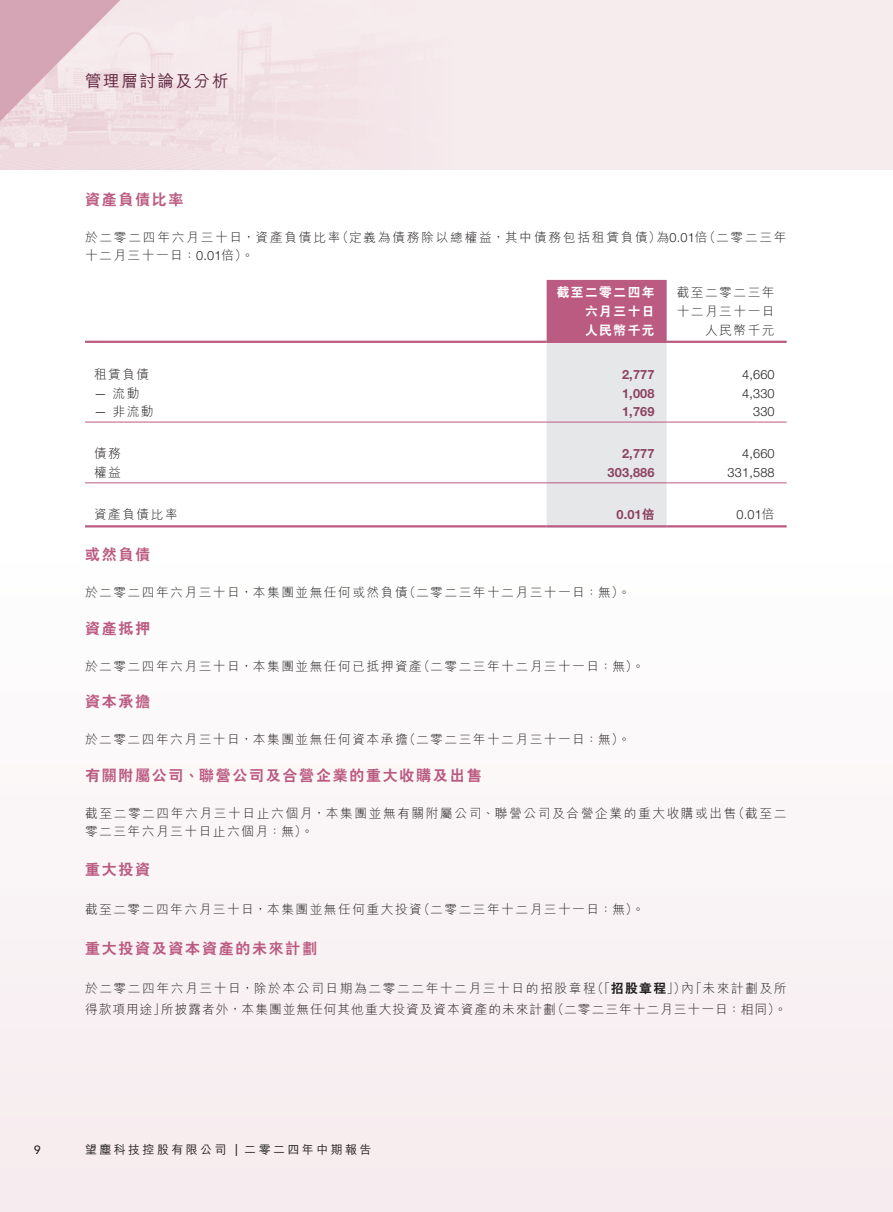
<style>
.page{position:relative;width:893px;height:1212px;background:#fff}
.page>*{position:absolute;margin:0;border:0;box-sizing:border-box;transform-origin:0 0}
.t1{font:500 16.5px "M Hei HK";letter-spacing:.1em;color:#60263f}
._04___H2{font:800 15px "C Hei 2 HK";letter-spacing:.115em;color:#bb5b81}
._01_Body_Text{font:300 12.75px/18.8px "M Hei HK";letter-spacing:.115em;color:#231f20}
._01_Body_Text-2{font:300 12.75px/18.8px "M Hei HK";letter-spacing:.135em;color:#231f20}
._01_Body_Text-3{font:300 12.75px "Helvetica Neue LT Std";letter-spacing:.015em;color:#231f20}
._01_Body_Text-4{font:700 12.75px "Helvetica Neue LT Std";letter-spacing:.015em;color:#8c4361}
._01_Body_Text-5{font:300 12.75px "M Hei HK";letter-spacing:.075em;color:#231f20}
._15_Table_Stub{font:300 12.75px "M Hei HK";letter-spacing:.115em;color:#231f20}
._01_Body_Text-6{font:800 12.75px/18.8px "C Hei 2 HK";letter-spacing:.115em;color:#fff;text-align:right}
.t2{font:500 12px "M Hei HK";letter-spacing:.2em;color:#231f20}
.t3{font:500 12px "Avenir Next";color:#231f20}
.s1{font-family:"M Hei HK"}
.s2{font-family:"Helvetica Neue LT Std"}
.s3{font-family:"C Hei 2 HK";font-weight:800}
</style>
<div class="page">
<div style="left:0;top:468px;width:893px;height:744px;background:#faf6f7"></div>
<img style="left:0;top:0;width:893px;height:169px">
<svg style="left:85px;top:280px;width:702px;height:204px"></svg>
<svg style="left:547px;top:280px;width:120px;height:245px;background:#dbc3ce"></svg>
<hr style="left:85px;top:341px;width:462px;height:2px;background:#bb5b81">
<hr style="left:547px;top:341px;width:120px;height:2px;background:#bb5b81">
<hr style="left:667px;top:341px;width:120px;height:2px;background:#bb5b81">
<hr style="left:85px;top:422px;width:462px;height:1px;background:#bb5b81">
<hr style="left:547px;top:422px;width:120px;height:1px;background:#bb5b81">
<hr style="left:667px;top:422px;width:120px;height:1px;background:#bb5b81">
<hr style="left:85px;top:482px;width:462px;height:1px;background:#bb5b81">
<hr style="left:547px;top:482px;width:120px;height:1px;background:#bb5b81">
<hr style="left:667px;top:482px;width:120px;height:1px;background:#bb5b81">
<hr style="left:85px;top:525px;width:462px;height:2px;background:#bb5b81">
<hr style="left:547px;top:525px;width:120px;height:2px;background:#bb5b81">
<hr style="left:667px;top:525px;width:120px;height:2px;background:#bb5b81">
<p class="t1" style="left:85px;top:69px;width:145px">管理層討論及分析</p>
<p class="_04___H2" style="left:85px;top:189px;width:100px">資產負債比率</p>
<p class="_01_Body_Text-3" style="left:656px;top:229px;width:53px"><span class="s1">為</span>0.01<span class="s1">倍</span></p>
<p class="_01_Body_Text-2" style="left:336px;top:227px;width:326px">（定義為債務除以總權益，其中債務包括租賃負債）</p>
<p class="_01_Body_Text" style="left:703px;top:227px;width:85px">（二零二三年</p>
<p class="_01_Body_Text-2" style="left:85px;top:227px;width:257px">於二零二四年六月三十日，資產負債比率十二月三十一日：<span class="s2">0.01</span>倍。(</p>
<p class="_01_Body_Text-6" style="left:557px;top:283px;width:99px">截至二零二四年六月三十日</p>
<p class="_01_Body_Text" style="left:677px;top:282px;width:99px">截至二零二三年十二月三十一日</p>
<p class="_01_Body_Text" style="left:705px;top:320px;width:71px">人民幣千元</p>
<p class="_01_Body_Text-6" style="left:585px;top:321px;width:71px">人民幣千元</p>
<p class="_15_Table_Stub" style="left:94px;top:365px;width:57px">租賃負債</p>
<p class="_01_Body_Text-4" style="left:622px;top:366px;width:34px">2,777</p>
<p class="_01_Body_Text-3" style="left:742px;top:366px;width:34px">4,660</p>
<p class="_15_Table_Stub" style="left:94px;top:384px;width:47px"><span class="s2">—</span> 流動</p>
<p class="_01_Body_Text-4" style="left:622px;top:385px;width:34px">1,008</p>
<p class="_01_Body_Text-3" style="left:742px;top:385px;width:34px">4,330</p>
<p class="_15_Table_Stub" style="left:94px;top:403px;width:61px"><span class="s2">—</span> 非流動</p>
<p class="_01_Body_Text-4" style="left:622px;top:404px;width:34px">1,769</p>
<p class="_01_Body_Text-3" style="left:753px;top:404px;width:23px">330</p>
<p class="_15_Table_Stub" style="left:94px;top:445px;width:28px">債務</p>
<p class="_01_Body_Text-4" style="left:622px;top:446px;width:34px">2,777</p>
<p class="_01_Body_Text-3" style="left:742px;top:446px;width:34px">4,660</p>
<p class="_15_Table_Stub" style="left:94px;top:463px;width:28px">權益</p>
<p class="_01_Body_Text-4" style="left:607px;top:465px;width:49px">303,886</p>
<p class="_01_Body_Text-3" style="left:727px;top:465px;width:49px">331,588</p>
<p class="_15_Table_Stub" style="left:94px;top:505px;width:85px">資產負債比率</p>
<p class="_04___H2" style="left:85px;top:545px;width:67px">或然負債</p>
<p class="_01_Body_Text-4" style="left:616px;top:507px;width:40px">0.01<span class="s3">倍</span></p>
<p class="_01_Body_Text-3" style="left:736px;top:507px;width:40px">0.01<span class="s1">倍</span></p>
<p class="_01_Body_Text" style="left:403px;top:583px;width:229px">（二零二三年十二月三十一日：無。(</p>
<p class="_01_Body_Text" style="left:85px;top:583px;width:324px">於二零二四年六月三十日，本集團並無任何或然負債</p>
<p class="_04___H2" style="left:85px;top:618px;width:67px">資產抵押</p>
<p class="_01_Body_Text" style="left:417px;top:656px;width:229px">（二零二三年十二月三十一日：無。(</p>
<p class="_01_Body_Text" style="left:85px;top:656px;width:338px">於二零二四年六月三十日，本集團並無任何已抵押資產</p>
<p class="_04___H2" style="left:85px;top:692px;width:67px">資本承擔</p>
<p class="_01_Body_Text" style="left:403px;top:730px;width:229px">（二零二三年十二月三十一日：無。(</p>
<p class="_01_Body_Text" style="left:85px;top:730px;width:324px">於二零二四年六月三十日，本集團並無任何資本承擔</p>
<p class="_04___H2" style="left:85px;top:765px;width:398px">有關附屬公司、聯營公司及合營企業的重大收購及出售</p>
<p class="_01_Body_Text" style="left:732px;top:803px;width:56px">（截至二</p>
<p class="_01_Body_Text" style="left:85px;top:803px;width:653px">截至二零二四年六月三十日止六個月，本集團並無有關附屬公司、聯營公司及合營企業的重大收購或出售零二三年六月三十日止六個月：無。(</p>
<p class="_04___H2" style="left:85px;top:860px;width:67px">重大投資</p>
<p class="_01_Body_Text" style="left:417px;top:900px;width:229px">（二零二三年十二月三十一日：無。(</p>
<p class="_01_Body_Text" style="left:85px;top:900px;width:338px">截至二零二四年六月三十日，本集團並無任何重大投資</p>
<p class="_04___H2" style="left:85px;top:938px;width:234px">重大投資及資本資產的未來計劃</p>
<p class="_01_Body_Text" style="left:591px;top:978px;width:197px">（「<span class="s3">招股章程</span>」）「未來計劃及所</p>
<p class="_01_Body_Text" style="left:551px;top:977px;width:237px;line-height:21px;text-indent:-466px">於二零二四年六月三十日，除於本公司日期為二零二二年十二月三十日的招股章程<br>（二零二三年十二月三十一日：相同。(</p>
<p class="_01_Body_Text" style="left:681px;top:978px;width:14px">內</p>
<p class="_01_Body_Text-5" style="left:161px;top:1000px;width:396px">所披露者外，本集團並無任何其他重大投資及資本資產的未來計劃</p>
<p class="_01_Body_Text" style="left:85px;top:999px;width:82px">得款項用途」</p>
<p class="t3" style="left:34px;top:1139px;width:9px">9</p>
<p class="t2" style="left:85px;top:1141px;width:143px">望塵科技控股有限公司</p>
<p class="t3" style="left:235px;top:1138px;width:4px">|</p>
<p class="t2" style="left:244px;top:1141px;width:129px">二零二四年中期報告</p>
</div>
